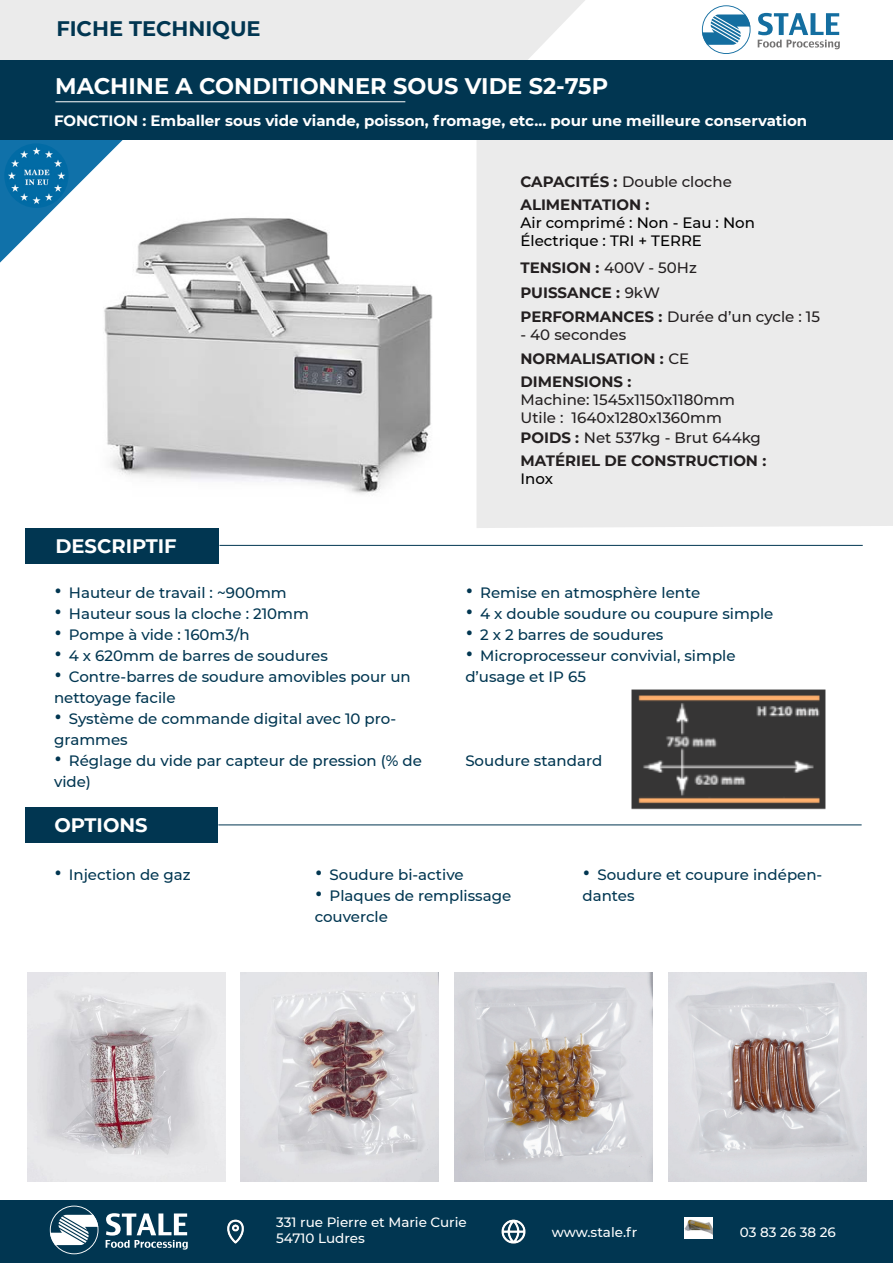
<style>
.page{position:relative;width:893px;height:1263px;background:#fff}
.page>*{position:absolute;margin:0;border:0;box-sizing:border-box;transform-origin:0 0}
.t1{font:700 22.5px "Montserrat";color:#fff}
.t2{font:700 21px "Montserrat";color:#013651}
.t3{font:700 19.5px "Montserrat";color:#fff}
.t4{font:500 15px/21px "Montserrat";color:#013651}
.t5{font:500 15px "Montserrat";color:#231f20}
.t6{font:700 15px "Montserrat";color:#fff}
.t7{font:700 15px "Montserrat";color:#231f20}
.t8{font:500 15px "Montserrat";color:#000}
.t9{font:500 13.5px "Montserrat";color:#fff}
.s1{font-weight:700}
.s2{font-weight:500}
.s3{font-size:25.5px}
</style>
<div class="page">
<img style="left:104px;top:218px;width:329px;height:276px">
<svg style="left:0;top:140px;width:173px;height:123px"></svg>
<img style="left:4px;top:143px;width:65px;height:65px;border-radius:32px">
<div style="left:26px;top:528px;width:193px;height:36px;background:#013651"></div>
<div style="left:477px;top:140px;width:416px;height:388px;background:#ebebeb"></div>
<div style="left:0;top:0;width:585px;height:60px;background:#ebebeb"></div>
<svg style="left:758px;top:13px;width:82px;height:36px"></svg>
<svg style="left:702px;top:5px;width:49px;height:49px"></svg>
<div style="left:0;top:60px;width:893px;height:80px;background:#013651"></div>
<hr style="left:55px;top:101px;width:350px;height:1px;background:#fff">
<div style="left:0;top:1200px;width:893px;height:63px;background:#013651"></div>
<svg style="left:106px;top:1213px;width:82px;height:36px"></svg>
<svg style="left:50px;top:1205px;width:48px;height:49px"></svg>
<img style="left:501px;top:1219px;width:25px;height:25px">
<img style="left:684px;top:1217px;width:29px;height:21px">
<img style="left:227px;top:1219px;width:17px;height:25px">
<hr style="left:219px;top:545px;width:644px;height:1px;background:#013651">
<div style="left:26px;top:807px;width:192px;height:36px;background:#013651"></div>
<hr style="left:218px;top:824px;width:644px;height:1px;background:#013651">
<img style="left:27px;top:972px;width:198px;height:209px">
<img style="left:241px;top:972px;width:198px;height:209px">
<img style="left:455px;top:972px;width:198px;height:209px">
<img style="left:668px;top:972px;width:198px;height:209px">
<img style="left:631px;top:689px;width:195px;height:121px">
<p class="t2" style="left:56px;top:13px;width:206px">FICHE TECHNIQUE</p>
<p class="t1" style="left:55px;top:69px;width:554px">MACHINE A CONDITIONNER SOUS VIDE S2-75P</p>
<p class="t6" style="left:54px;top:110px;width:755px">FONCTION : Emballer sous vide viande, poisson, fromage, etc… pour une meilleure conservation</p>
<p class="t5" style="left:520px;top:171px;width:213px"><span class="s1">CAPACITÉS :</span> Double cloche</p>
<p class="t7" style="left:520px;top:194px;width:130px">ALIMENTATION :</p>
<p class="t8" style="left:520px;top:213px;width:236px">Air comprimé : Non - Eau : Non</p>
<p class="t8" style="left:520px;top:231px;width:183px">Électrique : TRI + TERRE</p>
<p class="t5" style="left:520px;top:257px;width:178px"><span class="s1">TENSION :</span> 400V - 50Hz</p>
<p class="t7" style="left:520px;top:281px;width:141px">PUISSANCE : <span class="s2">9kW</span></p>
<p class="t5" style="left:520px;top:306px;width:301px"><span class="s1">PERFORMANCES :</span> Durée d’un cycle : 15</p>
<p class="t5" style="left:520px;top:324px;width:107px">- 40 secondes</p>
<p class="t7" style="left:520px;top:347px;width:170px">NORMALISATION : <span class="s2">CE</span></p>
<p class="t7" style="left:520px;top:371px;width:112px">DIMENSIONS :</p>
<p class="t5" style="left:520px;top:390px;width:216px">Machine: 1545x1150x1180mm</p>
<p class="t5" style="left:520px;top:408px;width:203px">Utile : 1640x1280x1360mm</p>
<p class="t5" style="left:520px;top:427px;width:242px"><span class="s1">POIDS :</span> Net 537kg - Brut 644kg</p>
<p class="t3" style="left:55px;top:532px;width:123px">DESCRIPTIF</p>
<p class="t4" style="left:54px;top:581px;width:234px"><span class="s3">•</span> Hauteur de travail : ~900mm</p>
<p class="t4" style="left:54px;top:602px;width:256px"><span class="s3">•</span> Hauteur sous la cloche : 210mm</p>
<p class="t4" style="left:54px;top:623px;width:197px"><span class="s3">•</span> Pompe à vide : 160m3/h</p>
<p class="t4" style="left:54px;top:644px;width:275px"><span class="s3">•</span> 4 x 620mm de barres de soudures</p>
<p class="t4" style="left:54px;top:665px;width:358px"><span class="s3">•</span> Contre-barres de soudure amovibles pour un nettoyage facile</p>
<p class="t4" style="left:54px;top:707px;width:344px"><span class="s3">•</span> Système de commande digital avec 10 pro&shy;grammes</p>
<p class="t4" style="left:54px;top:749px;width:369px"><span class="s3">•</span> Réglage du vide par capteur de pression (% de vide)</p>
<p class="t3" style="left:54px;top:811px;width:95px">OPTIONS</p>
<p class="t7" style="left:520px;top:450px;width:247px">MATÉRIEL DE CONSTRUCTION :</p>
<p class="t8" style="left:520px;top:468px;width:34px">Inox</p>
<p class="t4" style="left:465px;top:581px;width:236px"><span class="s3">•</span> Remise en atmosphère lente</p>
<p class="t4" style="left:465px;top:602px;width:310px"><span class="s3">•</span> 4 x double soudure ou coupure simple</p>
<p class="t4" style="left:465px;top:623px;width:200px"><span class="s3">•</span> 2 x 2 barres de soudures</p>
<p class="t4" style="left:465px;top:644px;width:272px"><span class="s3">•</span> Microprocesseur convivial, simple d’usage et IP 65</p>
<p class="t4" style="left:465px;top:749px;width:138px">Soudure standard</p>
<p class="t4" style="left:54px;top:863px;width:138px"><span class="s3">•</span> Injection de gaz</p>
<p class="t4" style="left:315px;top:863px;width:151px"><span class="s3">•</span> Soudure bi-active</p>
<p class="t4" style="left:315px;top:884px;width:198px"><span class="s3">•</span> Plaques de remplissage couvercle</p>
<p class="t4" style="left:583px;top:863px;width:241px"><span class="s3">•</span> Soudure et coupure indépen&shy;dantes</p>
<p class="t9" style="left:276px;top:1213px;width:192px">331 rue Pierre et Marie Curie</p>
<p class="t9" style="left:276px;top:1229px;width:90px">54710 Ludres</p>
<p class="t9" style="left:552px;top:1223px;width:87px">www.stale.fr</p>
<p class="t9" style="left:740px;top:1223px;width:98px">03 83 26 38 26</p>
</div>
